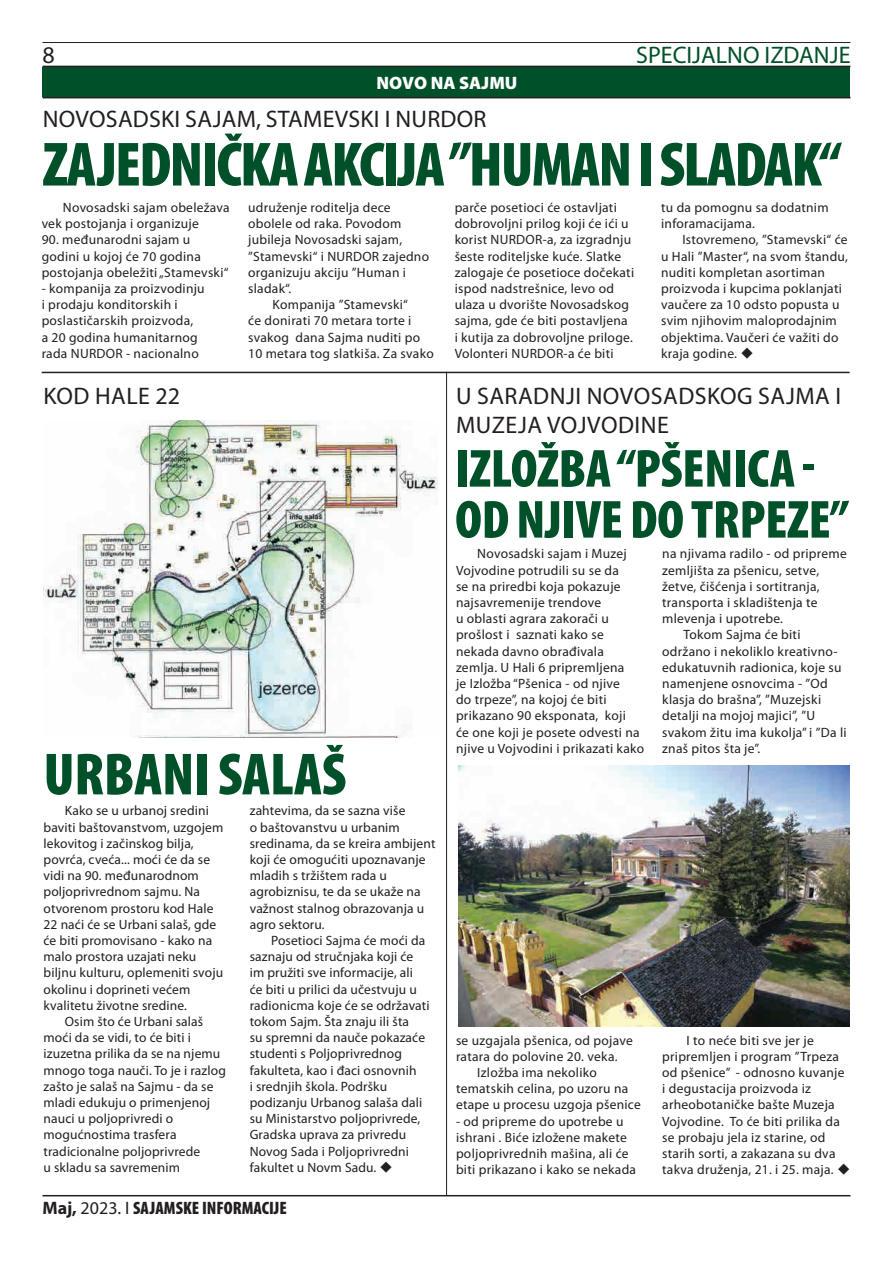
<style>
.page{position:relative;width:893px;height:1263px;background:#fff}
.page>*{position:absolute;margin:0;border:0;box-sizing:border-box;transform-origin:0 0}
.t1{font:900 condensed 63px "Myriad Pro";letter-spacing:-.03em;color:#005029}
.t2{font:900 condensed 60px "Myriad Pro";letter-spacing:-.005em;color:#005029}
.t3{font:900 condensed 54px/51px "Myriad Pro";letter-spacing:-.005em;color:#005029}
.t4{font:24px/28.8px "Myriad Pro";letter-spacing:.02em;color:#231f20}
.t5{font:24px "Myriad Pro";color:#005029}
.t6{font:900 condensed 18px "Myriad Pro";color:#231f20}
.t7{font:900 18px "Myriad Pro";color:#fff}
.t8{font:13.5px/16.2px "Myriad Pro";letter-spacing:.02em;color:#231f20}
.s1{font-weight:700;font-stretch:normal}
.s2{font-weight:400;font-stretch:normal}
</style>
<div class="page">
<hr style="left:43px;top:42px;width:807px;height:1px;background:#231f20">
<hr style="left:43px;top:1195px;width:807px;height:1px;background:#231f20">
<hr style="left:42px;top:372px;width:808px;height:1px;background:#231f20">
<hr style="left:446px;top:372px;width:1px;height:823px;background:#231f20">
<div style="left:43px;top:67px;width:807px;height:30px;background:#005029"></div>
<hr style="left:43px;top:66px;width:807px;height:1px;background:#231f20">
<hr style="left:43px;top:97px;width:807px;height:1px;background:#231f20">
<img style="left:44px;top:421px;width:393px;height:316px">
<img style="left:458px;top:766px;width:391px;height:260px">
<h3 class="t4" style="left:43px;top:41px;width:14px">8</h3>
<h3 class="t5" style="left:636px;top:42px;width:216px">SPECIJALNO IZDANJE</h3>
<h3 class="t7" style="left:377px;top:72px;width:142px">NOVO NA SAJMU</h3>
<h3 class="t4" style="left:43px;top:105px;width:445px">NOVOSADSKI SAJAM, STAMEVSKI I NURDOR</h3>
<h1 class="t1" style="left:43px;top:129px;width:800px">ZAJEDNIČKA AKCIJA ”HUMAN I SLADAK“</h1>
<p class="t8" style="left:42px;top:200px;width:190px;text-indent:21px">Novosadski sajam obeležava vek postojanja i organizuje</p>
<p class="t8" style="left:42px;top:232px;width:188px">90. međunarodni sajam u godini u kojoj će 70 godina postojanja obeležiti „Stamevski“</p>
<p class="t8" style="left:42px;top:281px;width:165px">- kompanija za proizvodinju i prodaju konditorskih i poslastičarskih proizvoda,<br>a 20 godina humanitarnog rada NURDOR - nacionalno</p>
<h3 class="t4" style="left:44px;top:382px;width:138px">KOD HALE 22</h3>
<p class="t8" style="left:248px;top:200px;width:144px">udruženje roditelja dece</p>
<p class="t8" style="left:248px;top:216px;width:155px">obolele od raka. Povodom</p>
<p class="t8" style="left:248px;top:232px;width:155px">jubileja Novosadski sajam,</p>
<p class="t8" style="left:248px;top:248px;width:182px">”Stamevski“ i NURDOR zajedno</p>
<p class="t8" style="left:248px;top:264px;width:159px">organizuju akciju ”Human i</p>
<p class="t8" style="left:248px;top:281px;width:45px">sladak“.</p>
<p class="t8" style="left:273px;top:297px;width:137px">Kompanija ”Stamevski“</p>
<p class="t8" style="left:248px;top:313px;width:165px">će donirati 70 metara torte i</p>
<p class="t8" style="left:248px;top:329px;width:173px">svakog dana Sajma nuditi po</p>
<p class="t8" style="left:248px;top:345px;width:187px">10 metara tog slatkiša. Za svako</p>
<h2 class="t2" style="left:44px;top:741px;width:304px">URBANI SALAŠ</h2>
<p class="t8" style="left:44px;top:803px;width:181px;text-indent:21px">Kako se u urbanoj sredini baviti baštovanstvom, uzgojem lekovitog i začinskog bilja, povrća, cveća... moći će da se vidi na 90. međunarodnom poljoprivrednom sajmu. Na otvorenom prostoru kod Hale<br>22 naći će se Urbani salaš, gde će biti promovisano - kako na malo prostora uzajati neku biljnu kulturu, oplemeniti svoju okolinu i doprineti većem kvalitetu životne sredine.</p>
<p class="t8" style="left:44px;top:1014px;width:184px;text-indent:21px">Osim što će Urbani salaš moći da se vidi, to će biti i izuzetna prilika da se na njemu mnogo toga nauči. To je i razlog zašto je salaš na Sajmu - da se mladi edukuju o primenjenoj nauci u poljoprivredi o mogućnostima trasfera tradicionalne poljoprivrede<br>u skladu sa savremenim</p>
<p class="t8" style="left:250px;top:803px;width:187px">zahtevima, da se sazna više<br>o baštovanstvu u urbanim sredinama, da se kreira ambijent koji će omogućiti upoznavanje mladih s tržištem rada u agrobiznisu, te da se ukaže na važnost stalnog obrazovanja u agro sektoru.</p>
<p class="t8" style="left:250px;top:933px;width:181px;text-indent:21px">Posetioci Sajma će moći da saznaju od stručnjaka koji će im pružiti sve informacije, ali<br>će biti u prilici da učestvuju u radionicma koje će se održavati tokom Sajm. Šta znaju ili šta<br>su spremni da nauče pokazaće studenti s Poljoprivrednog fakulteta, kao i đaci osnovnih<br>i srednjih škola. Podršku podizanju Urbanog salaša dali su Ministarstvo poljoprivrede,<br>Gradska uprava za privredu<br>Novog Sada i Poljoprivredni fakultet u Novm Sadu. ◆</p>
<h3 class="t6" style="left:43px;top:1198px;width:246px"><span class="s1">Maj,</span> <span class="s2">2023. I</span> SAJAMSKE INFORMACIJE</h3>
<p class="t8" style="left:455px;top:200px;width:181px">parče posetioci će ostavljati dobrovoljni prilog koji će ići u korist NURDOR-a, za izgradnju šeste roditeljske kuće. Slatke zalogaje će posetioce dočekati ispod nadstrešnice, levo od ulaza u dvorište Novosadskog sajma, gde će biti postavljena i kutija za dobrovoljne priloge.<br>Volonteri NURDOR-a će biti</p>
<p class="t8" style="left:661px;top:200px;width:169px">tu da pomognu sa dodatnim inforamacijama.</p>
<p class="t8" style="left:661px;top:232px;width:188px;text-indent:21px">Istovremeno, ”Stamevski“ će u Hali ”Master“, na svom štandu, nuditi kompletan asortiman proizvoda i kupcima poklanjati vaučere za 10 odsto popusta u svim njihovim maloprodajnim objektima. Vaučeri će važiti do kraja godine. ◆</p>
<h3 class="t4" style="left:456px;top:382px;width:387px">U SARADNJI NOVOSADSKOG SAJMA I<br>MUZEJA VOJVODINE</h3>
<h3 class="t3" style="left:455px;top:444px;width:395px">IZLOŽBA “PŠENICA -<br>OD NJIVE DO TRPEZE”</h3>
<p class="t8" style="left:456px;top:546px;width:190px;text-indent:21px">Novosadski sajam i Muzej<br>Vojvodine potrudili su se da<br>se na priredbi koja pokazuje najsavremenije trendove<br>u oblasti agrara zakorači u prošlost i saznati kako se nekada davno obrađivala zemlja. U Hali 6 pripremljena<br>je Izložba “Pšenica - od njive<br>do trpeze”, na kojoj će biti prikazano 90 eksponata, koji<br>će one koji je posete odvesti na njive u Vojvodini i prikazati kako</p>
<p class="t8" style="left:662px;top:546px;width:186px">na njivama radilo - od pripreme</p>
<p class="t8" style="left:662px;top:562px;width:158px">zemljišta za pšenicu, setve,</p>
<p class="t8" style="left:662px;top:578px;width:159px">žetve, čišćenja i sortitranja,</p>
<p class="t8" style="left:662px;top:595px;width:157px">transporta i skladištenja te</p>
<p class="t8" style="left:662px;top:611px;width:122px">mlevenja i upotrebe.</p>
<p class="t8" style="left:683px;top:627px;width:119px">Tokom Sajma će biti</p>
<p class="t8" style="left:662px;top:643px;width:177px">održano i nekoliklo kreativno-</p>
<p class="t8" style="left:662px;top:659px;width:181px">edukatuvnih radionica, koje su</p>
<p class="t8" style="left:662px;top:676px;width:167px">namenjene osnovcima - ”Od</p>
<p class="t8" style="left:662px;top:692px;width:160px">klasja do brašna”, ”Muzejski</p>
<p class="t8" style="left:662px;top:708px;width:154px">detalji na mojoj majici”, ”U</p>
<p class="t8" style="left:662px;top:724px;width:186px">svakom žitu ima kukolja” i ”Da li</p>
<p class="t8" style="left:662px;top:740px;width:100px">znaš pitos šta je”.</p>
<p class="t8" style="left:456px;top:1032px;width:178px">se uzgajala pšenica, od pojave</p>
<p class="t8" style="left:456px;top:1048px;width:163px">ratara do polovine 20. veka.</p>
<p class="t8" style="left:477px;top:1064px;width:121px">Izložba ima nekoliko</p>
<p class="t8" style="left:456px;top:1081px;width:174px">tematskih celina, po uzoru na</p>
<p class="t8" style="left:456px;top:1097px;width:186px">etape u procesu uzgoja pšenice</p>
<p class="t8" style="left:456px;top:1113px;width:182px">- od pripreme do upotrebe u ishrani . Biće izložene makete poljoprivrednih mašina, ali će biti prikazano i kako se nekada</p>
<p class="t8" style="left:662px;top:1032px;width:190px;text-indent:24px">I to neće biti sve jer je pripremljen i program ”Trpeza od pšenice” - odnosno kuvanje i degustacija proizvoda iz arheobotaničke bašte Muzeja<br>Vojvodine. To će biti prilika da se probaju jela iz starine, od starih sorti, a zakazana su dva takva druženja, 21. i 25. maja. ◆</p>
</div>
